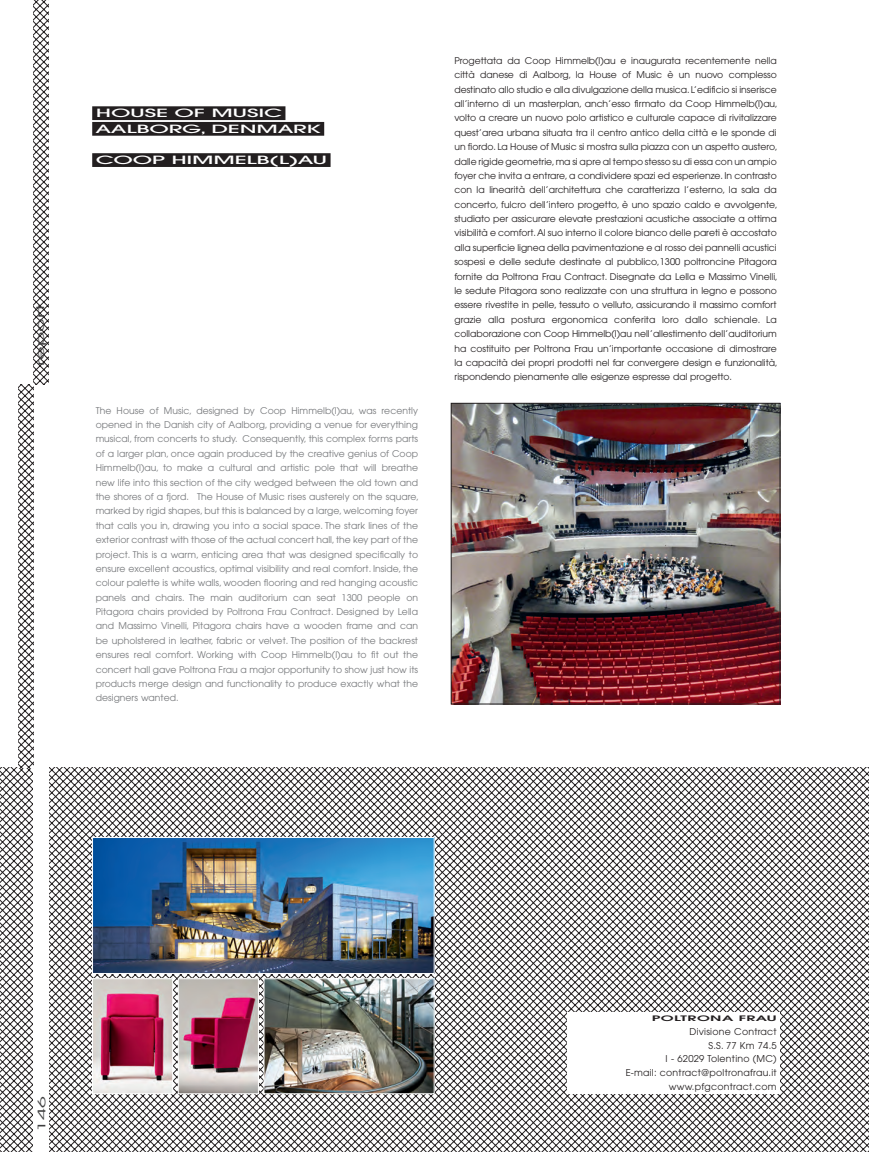
<style>
.page{position:relative;width:869px;height:1152px;background:#fff}
.page>*{position:absolute;margin:0;border:0;box-sizing:border-box;transform-origin:0 0}
.t1{font:500 11.25px/15.6px "Avant Garde";letter-spacing:-.01em;color:#fff;scale:2.04 1}
.t2{font:10.38px "Avant Garde";color:#3e3e3f;scale:2.04 1}
.t3{font:9.38px/13.8px "Avant Garde";letter-spacing:.025em;color:#231f20;text-align:right}
.t4{font:9.25px/14.4px "Avant Garde";letter-spacing:-.005em;color:#231f20}
.t5{font:9.25px/14.4px "Avant Garde";letter-spacing:.005em;color:#76787b;text-align:justify}
.t6{font:600 7.5px "Avant Garde";letter-spacing:.025em;color:#231f20;scale:2.04 1}
</style>
<div class="page">
<img style="left:452px;top:405px;width:326px;height:297px">
<div style="left:450px;top:403px;width:330px;height:301px;border:1px solid #231f20"></div>
<svg style="left:0;top:767px;width:868px;height:385px"></svg>
<svg style="left:33px;top:0;width:16px;height:384px"></svg>
<div style="left:33px;top:767px;width:16px;height:385px;background:#fff"></div>
<svg style="left:18px;top:384px;width:15px;height:384px"></svg>
<img style="left:94px;top:980px;width:77px;height:112px">
<div style="left:92px;top:978px;width:81px;height:116px;border:1px solid #fff"></div>
<img style="left:180px;top:980px;width:76px;height:112px">
<div style="left:178px;top:978px;width:80px;height:116px;border:1px solid #fff"></div>
<img style="left:265px;top:980px;width:167px;height:112px">
<div style="left:263px;top:978px;width:171px;height:116px;border:1px solid #fff"></div>
<div style="left:567px;top:1011px;width:213px;height:82px;background:#fff"></div>
<div style="left:92px;top:106px;width:193px;height:14px;background:#231f20"></div>
<div style="left:92px;top:122px;width:232px;height:14px;background:#231f20"></div>
<div style="left:92px;top:153px;width:238px;height:14px;background:#231f20"></div>
<img style="left:94px;top:839px;width:338px;height:132px">
<div style="left:92px;top:837px;width:342px;height:136px;border:1px solid #fff"></div>
<p class="t2" style="left:34px;top:366px;width:32px;rotate:-90deg">report</p>
<p class="t1" style="left:92px;top:105px;width:94px">HOUSE OF MUSIC<br>AALBORG, DENM</p>
<p class="t1" style="left:277px;top:121px;width:19px">ARK</p>
<p class="t1" style="left:92px;top:152px;width:59px">COOP HIMME</p>
<p class="t1" style="left:246px;top:152px;width:41px">LB(L)AU</p>
<p class="t5" style="left:96px;top:403px;width:325px">The House of Music, designed by Coop Himmelb(l)au, was recently opened in the Danish city of Aalborg, providing a venue for everything musical, from concerts to study. Consequently, this complex forms parts of a larger plan, once again produced by the creative genius of Coop Himmelb(l)au, to make a cultural and artistic pole that will breathe new life into this section of the city wedged between the old town and the shores of a fjord. The House of Music rises austerely on the square, marked by rigid shapes, but this is balanced by a large, welcoming foyer that calls you in, drawing you into a social space. The stark lines of the exterior contrast with those of the actual concert hall, the key part of the project. This is a warm, enticing area that was designed specifically to ensure excellent acoustics, optimal visibility and real comfort. Inside, the colour palette is white walls, wooden flooring and red hanging acoustic panels and chairs. The main auditorium can seat 1300 people on Pitagora chairs provided by Poltrona Frau Contract. Designed by Lella and Massimo Vinelli, Pitagora chairs have a wooden frame and can be upholstered in leather, fabric or velvet. The position of the backrest ensures real comfort. Working with Coop Himmelb(l)au to fit out the concert hall gave Poltrona Frau a major opportunity to show just how its products merge design and functionality to produce exactly what the designers wanted.</p>
<p class="t4" style="left:454px;top:53px;width:325px">Progettata da Coop Himmelb(l)au e inaugurata recentemente nella città danese di Aalborg, la House of Music è un nuovo complesso destinato allo studio e alla divulgazione della musica. L’edificio si inserisce all’interno di un masterplan, anch’esso firmato da Coop Himmelb(l)au, volto a creare un nuovo polo artistico e culturale capace di rivitalizzare quest’area urbana situata tra il centro antico della città e le sponde di un fiordo. La House of Music si mostra sulla piazza con un aspetto austero, dalle rigide geometrie, ma si apre al tempo stesso su di essa con un ampio foyer che invita a entrare, a condividere spazi ed esperienze. In contrasto con la linearità dell’architettura che caratterizza l’esterno, la sala da concerto, fulcro dell’intero progetto, è uno spazio caldo e avvolgente, studiato per assicurare elevate prestazioni acustiche associate a ottima visibilità e comfort. Al suo interno il colore bianco delle pareti è accostato alla superficie lignea della pavimentazione e al rosso dei pannelli acustici sospesi e delle sedute destinate al pubblico,1300 poltroncine Pitagora fornite da Poltrona Frau Contract. Disegnate da Lella e Massimo Vinelli, le sedute Pitagora sono realizzate con una struttura in legno e possono essere rivestite in pelle, tessuto o velluto, assicurando il massimo comfort grazie alla postura ergonomica conferita loro dallo schienale. La collaborazione con Coop Himmelb(l)au nell’allestimento dell’auditorium ha costituito per Poltrona Frau un’importante occasione di dimostrare la capacità dei propri prodotti nel far convergere design e funzionalità, rispondendo pienamente alle esigenze espresse dal progetto.</p>
<p class="t2" style="left:35px;top:1131px;width:19px;rotate:-90deg">146</p>
<p class="t6" style="left:651px;top:1013px;width:63px">POLTRONA FRAU</p>
<p class="t3" style="left:625px;top:1024px;width:152px">Divisione Contract<br>S.S. 77 Km 74.5<br>I - 62029 Tolentino (MC)<br>E-mail: contract@poltronafrau.it www.pfgcontract.com</p>
</div>
